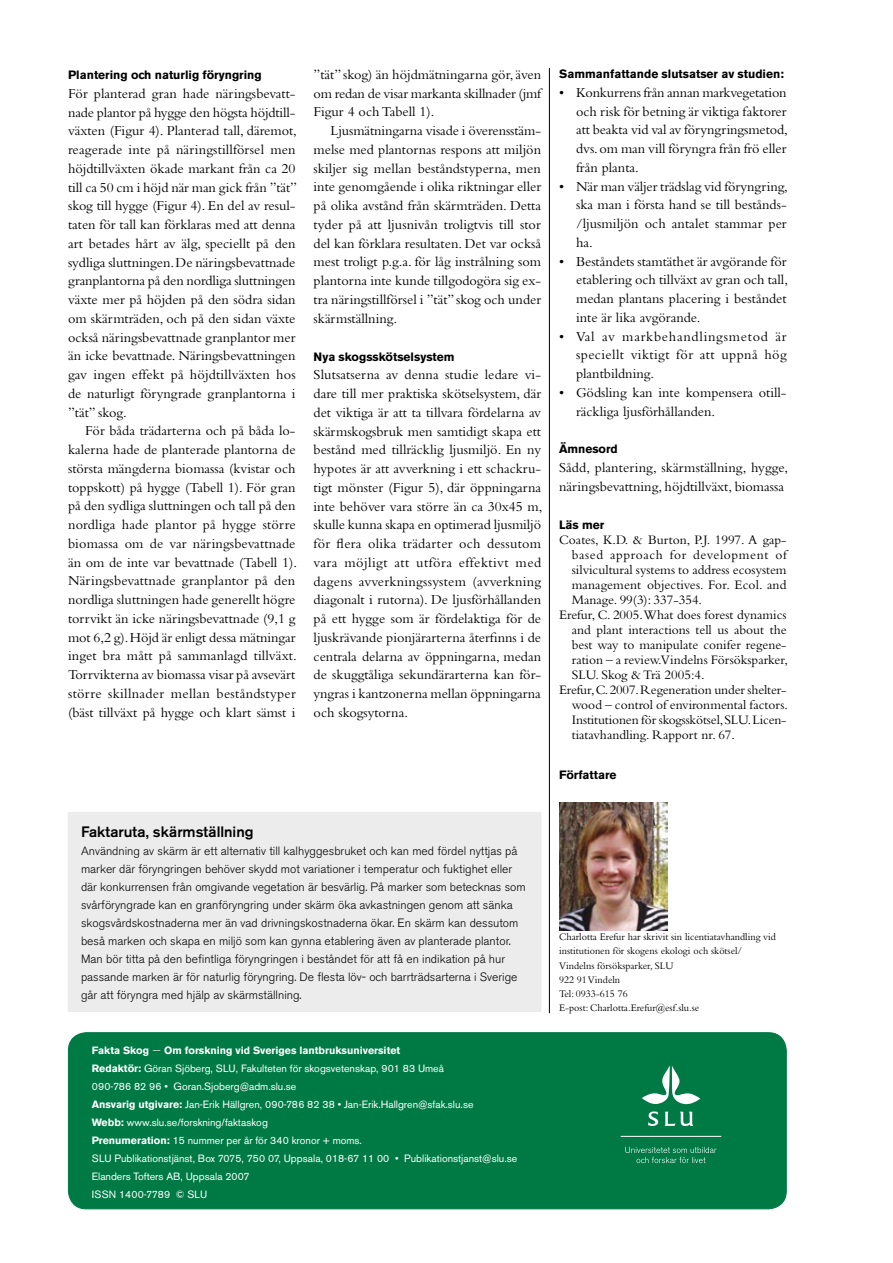
<style>
.page{position:relative;width:893px;height:1263px;background:#fff}
.page>*{position:absolute;margin:0;border:0;box-sizing:border-box;transform-origin:0 0}
.t1{font:500 15px "Akzidenz Grotesk BE";color:#000}
.t2{font:14.25px/18.8px "Bembo";color:#000;text-align:justify}
.t3{font:13.5px "Bembo";color:#000}
.t4{font:13.5px "Bembo";letter-spacing:.05em;color:#000}
.t5{font:300 12px/18px "Akzidenz Grotesk BE";color:#000}
.t6{font:700 12px "Akzidenz Grotesk BE";color:#000}
.t7{font:10.5px/18px "Akzidenz Grotesk BE";color:#fff}
.t8{font:10.5px/14.2px "Bembo";color:#000}
.s1{font-weight:700}
.s2{font-family:"Bembo";font-size:14.25px}
</style>
<div class="page">
<hr style="left:549px;top:68px;width:1px;height:945px;background:#000">
<img style="left:559px;top:803px;width:109px;height:127px">
<div style="left:68px;top:1033px;width:718px;height:176px;background:#007a45;border-radius:18px"></div>
<div style="left:68px;top:1032px;width:719px;height:177px;border:1px solid #007a45;border-radius:18px"></div>
<svg style="left:642px;top:1066px;width:58px;height:38px"></svg>
<svg style="left:648px;top:1111px;width:10px;height:15px"></svg>
<svg style="left:665px;top:1111px;width:28px;height:15px"></svg>
<hr style="left:621px;top:1136px;width:100px;height:1px;background:#fff">
<svg style="left:625px;top:1147px;width:91px;height:16px"></svg>
<div style="left:68px;top:812px;width:473px;height:199px;background:#ececed"></div>
<div style="left:68px;top:812px;width:473px;height:200px;border:1px solid #ececed"></div>
<p class="t6" style="left:68px;top:68px;width:195px">Plantering och naturlig föryngring</p>
<p class="t2" style="left:68px;top:84px;width:231px">För planterad gran hade näringsbevatt&shy;nade plantor på hygge den högsta höjdtill&shy;växten (Figur 4). Planterad tall, däremot, reagerade inte på näringstillförsel men höjdtillväxten ökade markant från ca 20 till ca 50 cm i höjd när man gick från ”tät” skog till hygge (Figur 4). En del av resul&shy;taten för tall kan förklaras med att denna art betades hårt av älg, speciellt på den sydliga sluttningen. De näringsbevattnade granplantorna på den nordliga sluttningen växte mer på höjden på den södra sidan om skärmträden, och på den sidan växte också näringsbevattnade granplantor mer än icke bevattnade. Näringsbevattningen gav ingen effekt på höjdtillväxten hos de naturligt föryngrade granplantorna i ”tät” skog.</p>
<p class="t2" style="left:68px;top:421px;width:230px;text-indent:17px">För båda trädarterna och på båda lo&shy;kalerna hade de planterade plantorna de största mängderna biomassa (kvistar och toppskott) på hygge (Tabell 1). För gran på den sydliga sluttningen och tall på den nordliga hade plantor på hygge större biomassa om de var näringsbevattnade än om de inte var bevattnade (Tabell 1).<br>Näringsbevattnade granplantor på den nordliga sluttningen hade generellt högre torrvikt än icke näringsbevattnade (9,1 g mot 6,2 g). Höjd är enligt dessa mätningar inget bra mått på sammanlagd tillväxt.<br>Torrvikterna av biomassa visar på avsevärt större skillnader mellan beståndstyper (bäst tillväxt på hygge och klart sämst i</p>
<p class="t2" style="left:314px;top:65px;width:229px">”tät” skog) än höjdmätningarna gör, även om redan de visar markanta skillnader (jmf Figur 4 och Tabell 1).</p>
<p class="t2" style="left:314px;top:121px;width:229px;text-indent:17px">Ljusmätningarna visade i överensstäm&shy;melse med plantornas respons att miljön skiljer sig mellan beståndstyperna, men inte genomgående i olika riktningar eller på olika avstånd från skärmträden. Detta tyder på att ljusnivån troligtvis till stor del kan förklara resultaten. Det var också mest troligt p.g.a. för låg instrålning som plantorna inte kunde tillgodogöra sig ex&shy;tra näringstillförsel i ”tät” skog och under skärmställning.</p>
<p class="t6" style="left:314px;top:349px;width:143px">Nya skogsskötselsystem</p>
<p class="t2" style="left:314px;top:365px;width:230px">Slutsatserna av denna studie ledare vi&shy;dare till mer praktiska skötselsystem, där det viktiga är att ta tillvara fördelarna av skärmskogsbruk men samtidigt skapa ett bestånd med tillräcklig ljusmiljö. En ny hypotes är att avverkning i ett schackru&shy;tigt mönster (Figur 5), där öppningarna inte behöver vara större än ca 30x45 m, skulle kunna skapa en optimerad ljusmiljö för flera olika trädarter och dessutom vara möjligt att utföra effektivt med dagens avverkningssystem (avverkning diagonalt i rutorna). De ljusförhållanden på ett hygge som är fördelaktiga för de ljuskrävande pionjärarterna återfinns i de centrala delarna av öppningarna, medan de skuggtåliga sekundärarterna kan för&shy;yngras i kantzonerna mellan öppningarna och skogsytorna.</p>
<p class="t6" style="left:559px;top:67px;width:226px">Sammanfattande slutsatser av studien:</p>
<p class="t2" style="left:576px;top:83px;width:213px;text-indent:-17px">• Konkurrens från annan markvegetation och risk för betning är viktiga faktorer att beakta vid val av föryngringsmetod, dvs. om man vill föryngra från frö eller från planta.</p>
<p class="t2" style="left:576px;top:176px;width:213px;text-indent:-17px">• När man väljer trädslag vid föryngring, ska man i första hand se till bestånds-/ljusmiljön och antalet stammar per ha.</p>
<p class="t2" style="left:576px;top:251px;width:213px;text-indent:-17px">• Beståndets stamtäthet är avgörande för etablering och tillväxt av gran och tall, medan plantans placering i beståndet inte är lika avgörande.</p>
<p class="t2" style="left:576px;top:326px;width:212px;text-indent:-17px">• Val av markbehandlingsmetod är speciellt viktigt för att uppnå hög plantbildning.</p>
<p class="t2" style="left:576px;top:383px;width:212px;text-indent:-17px">• Gödsling kan inte kompensera otill&shy;räckliga ljusförhållanden.</p>
<p class="t6" style="left:559px;top:442px;width:60px">Ämnesord</p>
<p class="t2" style="left:559px;top:458px;width:231px">Sådd, plantering, skärmställning, hygge, näringsbevattning, höjdtillväxt, biomassa</p>
<p class="t6" style="left:559px;top:518px;width:47px">Läs mer</p>
<p class="t3" style="left:559px;top:532px;width:229px">Coates, K.D. &amp; Burton, P.J. 1997. A gap-</p>
<p class="t4" style="left:572px;top:547px;width:216px">based approach for development of</p>
<p class="t3" style="left:572px;top:562px;width:216px">silvicultural systems to address ecosystem</p>
<p class="t3" style="left:572px;top:577px;width:216px">management objectives. For. Ecol. and</p>
<p class="t3" style="left:572px;top:592px;width:132px">Manage. 99(3): 337-354.</p>
<p class="t3" style="left:559px;top:607px;width:229px">Erefur, C. 2005.What does forest dynamics</p>
<p class="t3" style="left:572px;top:622px;width:216px">and plant interactions tell us about the</p>
<p class="t3" style="left:572px;top:637px;width:216px">best way to manipulate conifer regene-</p>
<p class="t3" style="left:572px;top:652px;width:218px">ration – a review.Vindelns Försöksparker,</p>
<p class="t3" style="left:572px;top:667px;width:134px">SLU. Skog &amp; Trä 2005:4.</p>
<p class="t3" style="left:559px;top:682px;width:229px">Erefur, C. 2007. Regeneration under shelter-</p>
<p class="t3" style="left:572px;top:697px;width:218px">wood – control of environmental factors.</p>
<p class="t3" style="left:572px;top:712px;width:216px">Institutionen för skogsskötsel, SLU. Licen-</p>
<p class="t3" style="left:572px;top:727px;width:165px">tiatavhandling. Rapport nr. 67.</p>
<p class="t6" style="left:559px;top:768px;width:59px">Författare</p>
<p class="t1" style="left:81px;top:823px;width:174px">Faktaruta, skärmställning</p>
<p class="t5" style="left:81px;top:842px;width:446px">Användning av skärm är ett alternativ till kalhyggesbruket och kan med fördel nyttjas på marker där föryngringen behöver skydd mot variationer i temperatur och fuktighet eller där konkurrensen från omgivande vegetation är besvärlig. På marker som betecknas som svårföryngrade kan en granföryngring under skärm öka avkastningen genom att sänka skogsvårdskostnaderna mer än vad drivningskostnaderna ökar. En skärm kan dessutom beså marken och skapa en miljö som kan gynna etablering även av planterade plantor.<br>Man bör titta på den befintliga föryngringen i beståndet för att få en indikation på hur passande marken är för naturlig föryngring. De flesta löv- och barrträdsarterna i Sverige går att föryngra med hjälp av skärmställning.</p>
<p class="t7" style="left:92px;top:1041px;width:427px"><span class="s1">Fakta Skog</span> <span class="s2">–</span> <span class="s1">Om forskning vid Sveriges lantbruksuniversitet<br>Redaktör:</span> Göran Sjöberg, SLU, Fakulteten för skogsvetenskap, 901 83 Umeå<br>090-786 82 96 • Goran.Sjoberg@adm.slu.se<br><span class="s1">Ansvarig utgivare:</span> Jan-Erik Hällgren, 090-786 82 38 • Jan-Erik.Hallgren@sfak.slu.se<br><span class="s1">Webb:</span> www.slu.se/forskning/faktaskog<br><span class="s1">Prenumeration:</span> 15 nummer per år för 340 kronor + moms.<br>SLU Publikationstjänst, Box 7075, 750 07, Uppsala, 018-67 11 00 • Publikationstjanst@slu.se Elanders Tofters AB, Uppsala 2007<br>ISSN 1400-7789 © SLU</p>
<p class="t8" style="left:559px;top:929px;width:218px">Charlotta Erefur har skrivit sin licentiatavhandling vid institutionen för skogens ekologi och skötsel/ Vindelns försöksparker, SLU<br>922 91 Vindeln<br>Tel: 0933-615 76<br>E-post: Charlotta.Erefur@esf.slu.se</p>
</div>
